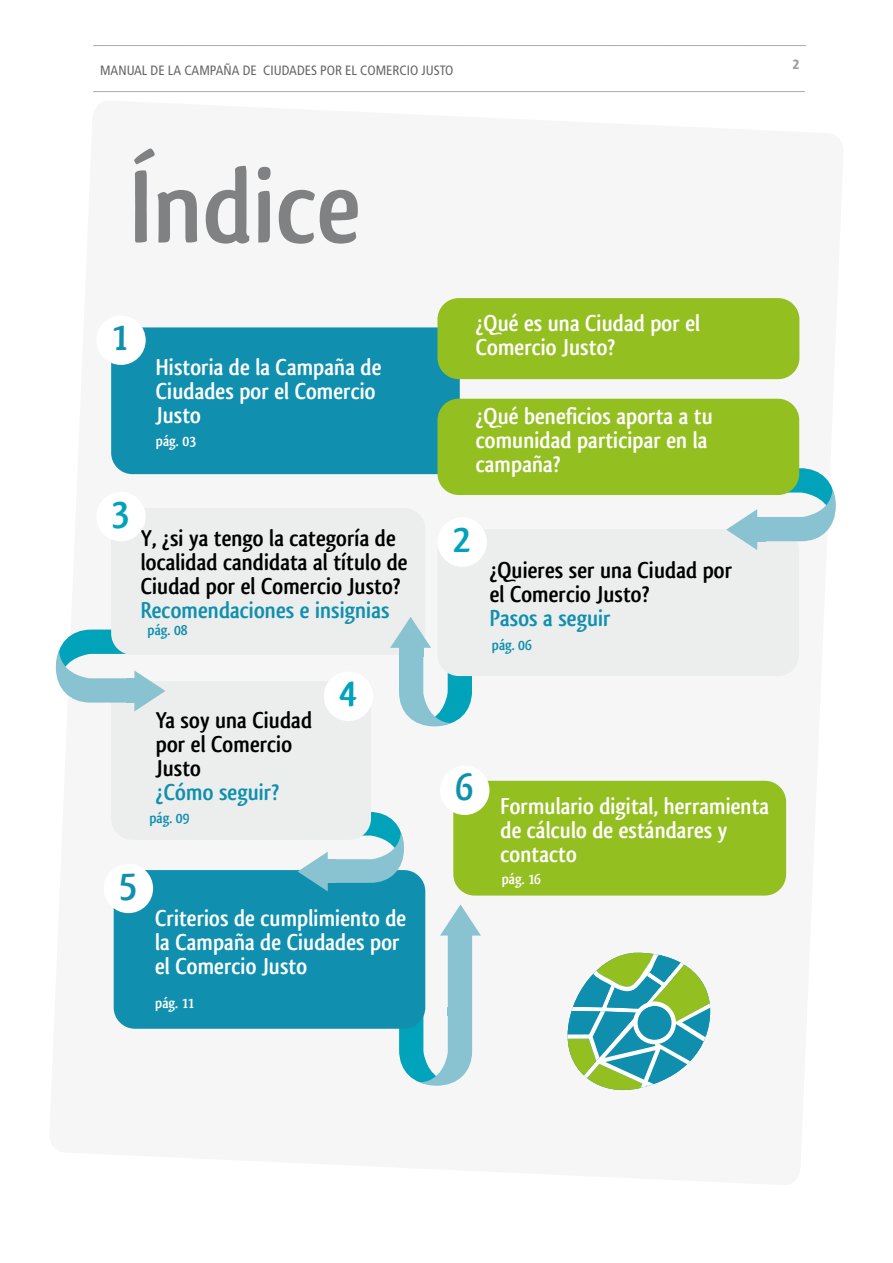
<style>
.page{position:relative;width:893px;height:1263px;background:#fff}
.page>*{position:absolute;margin:0;border:0;box-sizing:border-box;transform-origin:0 0}
.t1{font:700 108px "Qlassik";color:#808183}
.t2{font:700 40.5px "Qlassik";color:#1090ae}
.t3{font:700 40.5px "Qlassik";color:#00a3ba}
.t4{font:700 24px/24px "Qlassik";color:#fff}
.t5{font:700 24px/24px "Qlassik";color:#000}
.t6{font:700 24px "Qlassik";color:#1090ae}
.t7{font:700 15.3px "Qlassik";color:#fff}
.t8{font:700 15.3px "Qlassik";color:#1090ae}
.t9{font:condensed 13.5px "Frutiger LT";color:#646567}
.t10{font:900 condensed 13.5px "Frutiger LT";color:#9c9e9f}
</style>
<div class="page">
<svg style="left:94px;top:45px;width:711px;height:1px"></svg>
<svg style="left:94px;top:91px;width:710px;height:1px"></svg>
<div style="left:453px;top:781px;width:333px;height:114px;background:#94bf21;border-radius:21px"></div>
<div style="left:440px;top:765px;width:49px;height:50px;background:#fff;border-radius:50%"></div>
<svg style="left:399px;top:904px;width:82px;height:182px"></svg>
<div style="left:448px;top:1007px;width:24px;height:9px;background:#89c3d1"></div>
<div style="left:114px;top:870px;width:311px;height:159px;background:#1090ae;border-radius:21px"></div>
<div style="left:104px;top:864px;width:49px;height:49px;background:#fff;border-radius:50%"></div>
<svg style="left:298px;top:812px;width:106px;height:79px"></svg>
<div style="left:328px;top:859px;width:8px;height:24px;background:#89c3d1"></div>
<div style="left:111px;top:681px;width:260px;height:159px;background:#eceded;border-radius:21px"></div>
<svg style="left:56px;top:630px;width:109px;height:81px"></svg>
<div style="left:126px;top:678px;width:8px;height:25px;background:#89c3d1"></div>
<div style="left:111px;top:327px;width:349px;height:147px;background:#1090ae;border-radius:21px"></div>
<div style="left:437px;top:298px;width:362px;height:81px;background:#94bf21;border-radius:21px"></div>
<div style="left:96px;top:315px;width:50px;height:50px;background:#fff;border-radius:50%"></div>
<div style="left:111px;top:508px;width:314px;height:147px;background:#eceded;border-radius:21px"></div>
<div style="left:96px;top:492px;width:50px;height:49px;background:#fff;border-radius:50%"></div>
<div style="left:324px;top:671px;width:49px;height:50px;background:#fff;border-radius:50%"></div>
<svg style="left:390px;top:617px;width:82px;height:109px"></svg>
<div style="left:399px;top:648px;width:24px;height:8px;background:#89c3d1"></div>
<div style="left:437px;top:529px;width:362px;height:147px;background:#eceded;border-radius:21px"></div>
<div style="left:437px;top:517px;width:50px;height:50px;background:#fff;border-radius:50%"></div>
<svg style="left:726px;top:468px;width:110px;height:82px"></svg>
<div style="left:757px;top:517px;width:9px;height:24px;background:#89c3d1"></div>
<div style="left:437px;top:399px;width:362px;height:96px;background:#94bf21;border-radius:21px"></div>
<svg style="left:568px;top:953px;width:142px;height:138px"></svg>
<p class="t9" style="left:100px;top:63px;width:355px">MANUAL DE LA CAMPAÑA DE CIUDADES POR EL COMERCIO JUSTO</p>
<p class="t10" style="left:792px;top:56px;width:9px">2</p>
<h1 class="t1" style="left:130px;top:144px;width:233px">Índice</h1>
<h2 class="t2" style="left:112px;top:313px;width:17px">1</h2>
<p class="t4" style="left:156px;top:355px;width:227px">Historia de la Campaña de<br>Ciudades por el Comercio<br>Justo</p>
<p class="t7" style="left:156px;top:432px;width:42px">pág. 03</p>
<h2 class="t3" style="left:112px;top:489px;width:20px">3</h2>
<p class="t5" style="left:141px;top:526px;width:268px">Y, ¿si ya tengo la categoría de localidad candidata al título de<br>Ciudad por el Comercio Justo?</p>
<p class="t6" style="left:141px;top:596px;width:250px">Recomendaciones e insignias</p>
<p class="t8" style="left:148px;top:621px;width:42px">pág. 08</p>
<p class="t5" style="left:156px;top:708px;width:158px">Ya soy una Ciudad por el Comercio<br>Justo</p>
<p class="t6" style="left:156px;top:778px;width:125px">¿Cómo seguir?</p>
<p class="t8" style="left:149px;top:809px;width:42px">pág. 09</p>
<h2 class="t3" style="left:339px;top:669px;width:20px">4</h2>
<h2 class="t2" style="left:119px;top:861px;width:20px">5</h2>
<p class="t4" style="left:155px;top:906px;width:253px">Criterios de cumplimiento de la Campaña de Ciudades por el Comercio Justo</p>
<p class="t7" style="left:155px;top:994px;width:40px">pág. 11</p>
<p class="t4" style="left:476px;top:311px;width:226px">¿Qué es una Ciudad por el</p>
<p class="t4" style="left:476px;top:335px;width:141px">Comercio Justo?</p>
<p class="t4" style="left:476px;top:405px;width:239px">¿Qué beneficios aporta a tu comunidad participar en la campaña?</p>
<h2 class="t3" style="left:453px;top:515px;width:20px">2</h2>
<p class="t5" style="left:490px;top:558px;width:244px">¿Quieres ser una Ciudad por el Comercio Justo?</p>
<p class="t6" style="left:490px;top:604px;width:123px">Pasos a seguir</p>
<p class="t8" style="left:492px;top:636px;width:42px">pág. 06</p>
<h2 class="t2" style="left:455px;top:763px;width:20px">6</h2>
<p class="t4" style="left:500px;top:794px;width:270px">Formulario digital, herramienta de cálculo de estándares y contacto</p>
<p class="t7" style="left:502px;top:870px;width:41px">pág. 16</p>
</div>
